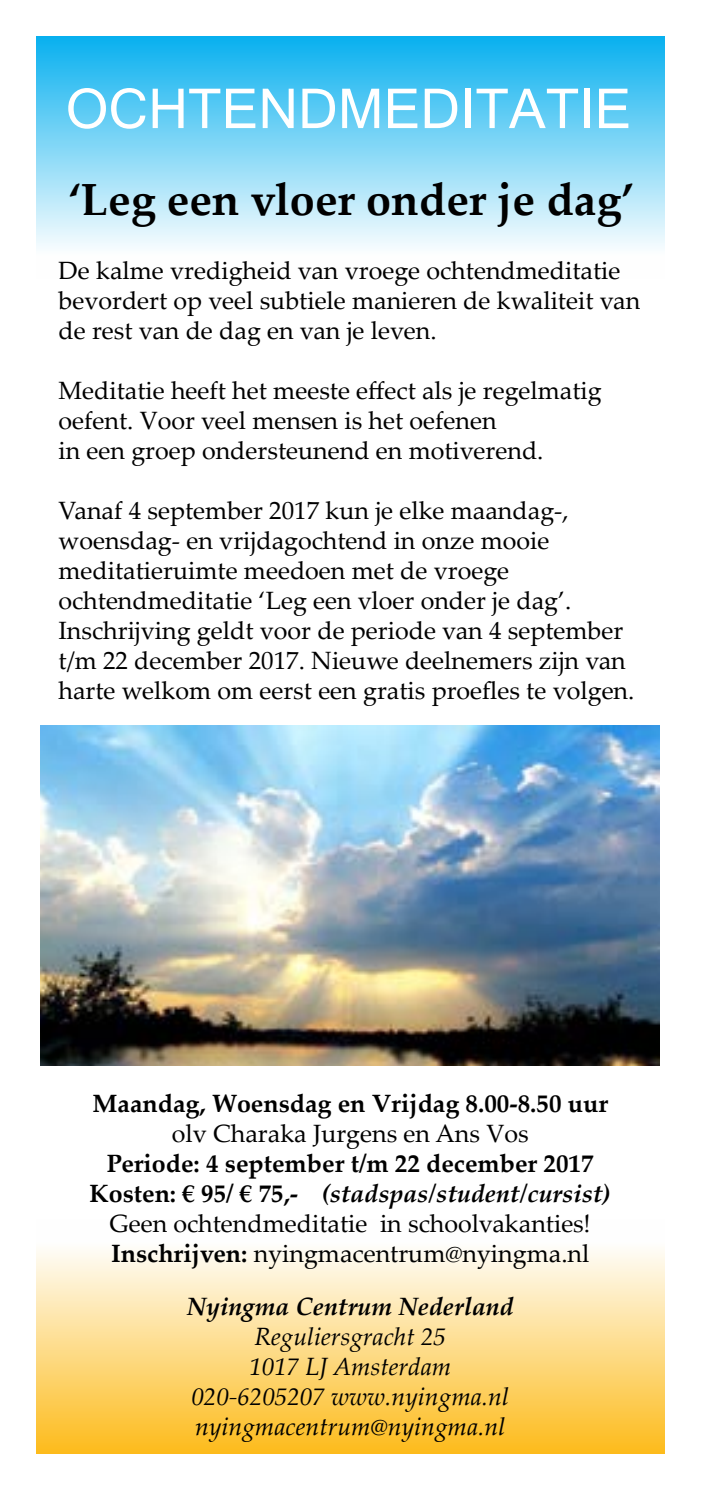
<style>
.page{position:relative;width:702px;height:1489px;background:#fff}
.page>*{position:absolute;margin:0;border:0;box-sizing:border-box;transform-origin:0 0}
.t1{font:55px "Microsoft Sans Serif";color:#fff}
.t2{font:700 45px "Palatino Linotype";color:#000}
.t3{font:25px/30px "Palatino Linotype";color:#000}
.t4{font:700 25px/30px "Palatino Linotype";color:#000;text-align:center}
.t5{font:italic 25px/30px "Palatino Linotype";color:#000;text-align:center}
.t6{font:italic 700 25px "Palatino Linotype";color:#000}
.s1{font-style:italic}
.s2{font-weight:400}
</style>
<div class="page">
<div style="left:36px;top:36px;width:628px;height:242px;background:linear-gradient(to bottom,#0ab1ef,#fff)"></div>
<div style="left:36px;top:1218px;width:628px;height:235px;background:linear-gradient(to bottom,#feffff,#fdbc1e)"></div>
<img style="left:40px;top:725px;width:619px;height:340px">
<h1 class="t1" style="left:66px;top:73px;width:567px">OCHTENDMEDITATIE</h1>
<h2 class="t2" style="left:68px;top:168px;width:567px">‘Leg een vloer onder je dag’</h2>
<p class="t3" style="left:58px;top:254px;width:583px">De kalme vredigheid van vroege ochtendmeditatie bevordert op veel subtiele manieren de kwaliteit van de rest van de dag en van je leven.</p>
<p class="t3" style="left:58px;top:374px;width:544px">Meditatie heeft het meeste effect als je regelmatig oefent. Voor veel mensen is het oefenen<br>in een groep ondersteunend en motiverend.</p>
<p class="t3" style="left:58px;top:494px;width:577px">Vanaf 4 september 2017 kun je elke maandag-, woensdag- en vrijdagochtend in onze mooie meditatieruimte meedoen met de vroege ochtendmeditatie ‘Leg een vloer onder je dag’.<br>Inschrijving geldt voor de periode van 4 september t/m 22 december 2017. Nieuwe deelnemers zijn van harte welkom om eerst een gratis proefles te volgen.</p>
<p class="t4" style="left:92px;top:1087px;width:517px">Maandag, Woensdag en Vrijdag 8.00-8.50 uur</p>
<p class="t3" style="left:172px;top:1117px;width:358px">olv Charaka Jurgens en Ans Vos</p>
<p class="t4" style="left:90px;top:1147px;width:523px">Periode: 4 september t/m 22 december 2017<br>Kosten: € 95/ € 75,- <span class="s1">(stadspas/student/cursist)<br></span><span class="s2">Geen ochtendmeditatie in schoolvakanties!<br></span>Inschrijven: <span class="s2">nyingmacentrum@nyingma.nl</span></p>
<p class="t6" style="left:187px;top:1288px;width:328px">Nyingma Centrum Nederland</p>
<p class="t5" style="left:191px;top:1320px;width:319px">Reguliersgracht 25<br>1017 LJ Amsterdam<br>020-6205207 www.nyingma.nl nyingmacentrum@nyingma.nl</p>
</div>
